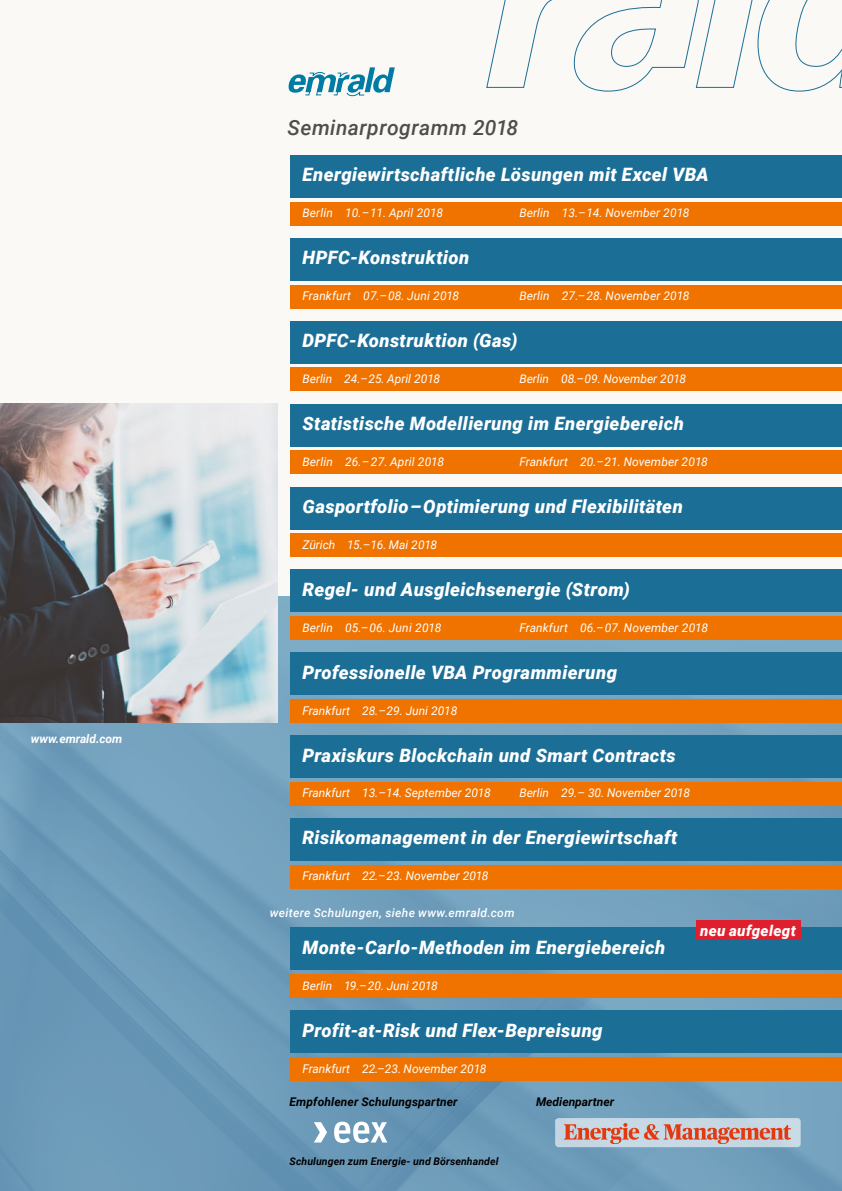
<style>
.page{position:relative;width:842px;height:1191px;background:#fff}
.page>*{position:absolute;margin:0;border:0;box-sizing:border-box;transform-origin:0 0}
.t1{font:italic 500 21px "Roboto";letter-spacing:.02em;color:#4e4e4d}
.t2{font:italic 900 18.45px "Roboto";letter-spacing:.02em;color:#fff}
.t3{font:italic 900 15px "Roboto";letter-spacing:.03em;color:#fff}
.t4{font:italic 12px "Roboto";color:#fff}
.t5{font:italic 700 12px "Roboto";letter-spacing:.01em;color:#000}
.t6{font:italic 500 12px "Roboto";letter-spacing:.03em;color:#fff}
.t7{font:italic 700 12px "Roboto";color:#fff}
.t8{font:italic 700 10.5px "Roboto";letter-spacing:.01em;color:#000}
</style>
<div class="page">
<img style="left:0;top:596px;width:842px;height:595px">
<div style="left:0;top:0;width:842px;height:596px;background:#faf9f6"></div>
<div style="left:290px;top:155px;width:552px;height:43px;background:#1b6e96"></div>
<div style="left:290px;top:238px;width:552px;height:43px;background:#1b6e96"></div>
<div style="left:290px;top:321px;width:552px;height:42px;background:#1b6e96"></div>
<div style="left:290px;top:404px;width:552px;height:42px;background:#1b6e96"></div>
<div style="left:290px;top:487px;width:552px;height:42px;background:#1b6e96"></div>
<div style="left:290px;top:569px;width:552px;height:43px;background:#1b6e96"></div>
<div style="left:290px;top:652px;width:552px;height:43px;background:#1b6e96"></div>
<div style="left:290px;top:735px;width:552px;height:43px;background:#1b6e96"></div>
<div style="left:290px;top:818px;width:552px;height:42px;background:#1b6e96"></div>
<div style="left:290px;top:927px;width:552px;height:43px;background:#1b6e96"></div>
<div style="left:290px;top:1010px;width:552px;height:43px;background:#1b6e96"></div>
<div style="left:290px;top:202px;width:552px;height:23px;background:#f07300"></div>
<div style="left:290px;top:285px;width:552px;height:23px;background:#f07300"></div>
<div style="left:290px;top:368px;width:552px;height:23px;background:#f07300"></div>
<div style="left:290px;top:450px;width:552px;height:24px;background:#f07300"></div>
<div style="left:290px;top:533px;width:552px;height:24px;background:#f07300"></div>
<div style="left:290px;top:616px;width:552px;height:24px;background:#f07300"></div>
<div style="left:290px;top:699px;width:552px;height:23px;background:#f07300"></div>
<div style="left:290px;top:782px;width:552px;height:23px;background:#f07300"></div>
<div style="left:290px;top:865px;width:552px;height:23px;background:#f07300"></div>
<div style="left:290px;top:974px;width:552px;height:23px;background:#f07300"></div>
<div style="left:290px;top:1057px;width:552px;height:23px;background:#f07300"></div>
<svg style="left:486px;top:0;width:356px;height:91px"></svg>
<img style="left:0;top:404px;width:277px;height:318px">
<div style="left:696px;top:920px;width:104px;height:20px;background:#e01f2e"></div>
<div style="left:555px;top:1118px;width:246px;height:29px;background:#c6d9e4;border-radius:3px"></div>
<img style="left:564px;top:1123px;width:226px;height:20px">
<svg style="left:334px;top:1121px;width:53px;height:22px"></svg>
<svg style="left:314px;top:1122px;width:13px;height:20px"></svg>
<svg style="left:288px;top:67px;width:107px;height:29px"></svg>
<p class="t7" style="left:31px;top:730px;width:93px">www.emrald.com</p>
<h1 class="t1" style="left:287px;top:113px;width:232px">Seminarprogramm 2018</h1>
<h2 class="t2" style="left:302px;top:162px;width:408px">Energiewirtschaftliche Lösungen mit Excel VBA</h2>
<p class="t4" style="left:302px;top:204px;width:142px">Berlin 10.–11. April 2018</p>
<p class="t4" style="left:519px;top:204px;width:171px">Berlin 13.–14. November 2018</p>
<h2 class="t2" style="left:302px;top:245px;width:168px">HPFC-Konstruktion</h2>
<p class="t4" style="left:302px;top:287px;width:158px">Frankfurt 07.–08. Juni 2018</p>
<p class="t4" style="left:519px;top:287px;width:172px">Berlin 27.–28. November 2018</p>
<h2 class="t2" style="left:302px;top:328px;width:216px">DPFC-Konstruktion (Gas)</h2>
<p class="t4" style="left:302px;top:370px;width:139px">Berlin 24.–25. April 2018</p>
<p class="t4" style="left:519px;top:370px;width:168px">Berlin 08.–09. November 2018</p>
<h2 class="t2" style="left:302px;top:410px;width:383px">Statistische Modellierung im Energiebereich</h2>
<p class="t4" style="left:302px;top:453px;width:143px">Berlin 26.– 27. April 2018</p>
<p class="t4" style="left:519px;top:453px;width:190px">Frankfurt 20.–21. November 2018</p>
<h2 class="t2" style="left:302px;top:493px;width:382px">Gasportfolio–Optimierung und Flexibilitäten</h2>
<p class="t4" style="left:302px;top:536px;width:136px">Zürich 15.–16. Mai 2018</p>
<h2 class="t2" style="left:302px;top:576px;width:329px">Regel- und Ausgleichsenergie (Strom)</h2>
<p class="t4" style="left:302px;top:619px;width:140px">Berlin 05.–06. Juni 2018</p>
<p class="t4" style="left:519px;top:619px;width:190px">Frankfurt 06.–07. November 2018</p>
<h2 class="t2" style="left:302px;top:659px;width:316px">Professionelle VBA Programmierung</h2>
<p class="t4" style="left:302px;top:702px;width:157px">Frankfurt 28.–29. Juni 2018</p>
<h2 class="t2" style="left:302px;top:742px;width:375px">Praxiskurs Blockchain und Smart Contracts</h2>
<p class="t4" style="left:302px;top:784px;width:190px">Frankfurt 13.–14. September 2018</p>
<p class="t4" style="left:519px;top:784px;width:172px">Berlin 29.– 30. November 2018</p>
<h2 class="t2" style="left:302px;top:825px;width:376px">Risikomanagement in der Energiewirtschaft</h2>
<p class="t4" style="left:302px;top:867px;width:188px">Frankfurt 22.–23. November 2018</p>
<p class="t6" style="left:270px;top:904px;width:246px">weitere Schulungen, siehe www.emrald.com</p>
<h2 class="t2" style="left:302px;top:934px;width:364px">Monte-Carlo-Methoden im Energiebereich</h2>
<p class="t4" style="left:302px;top:977px;width:137px">Berlin 19.–20. Juni 2018</p>
<h2 class="t2" style="left:302px;top:1017px;width:302px">Profit-at-Risk und Flex-Bepreisung</h2>
<p class="t4" style="left:302px;top:1060px;width:185px">Frankfurt 22.–23. November 2018</p>
<p class="t5" style="left:290px;top:1093px;width:169px">Empfohlener Schulungspartner</p>
<p class="t5" style="left:536px;top:1093px;width:80px">Medienpartner</p>
<p class="t8" style="left:290px;top:1154px;width:210px">Schulungen zum Energie- und Börsenhandel</p>
<p class="t3" style="left:700px;top:919px;width:97px">neu aufgelegt</p>
</div>
